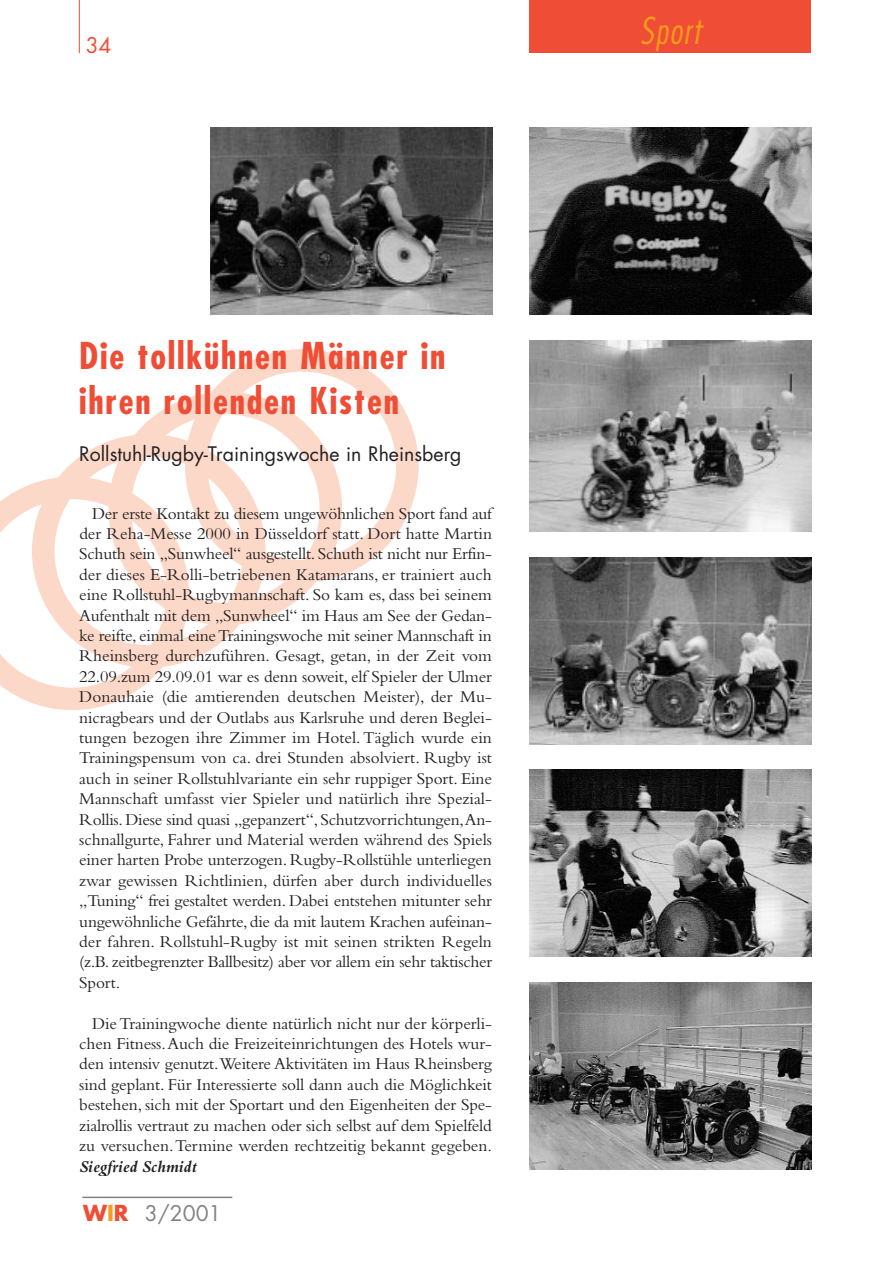
<style>
.page{position:relative;width:893px;height:1263px;background:#fff}
.page>*{position:absolute;margin:0;border:0;box-sizing:border-box;transform-origin:0 0}
.t1{font:700 condensed 36px/45px "Futura";letter-spacing:.05em;color:#ef4d35}
.t2{font:italic 300 condensed 36px "Futura";color:#f89c1c}
.t3{font:21px "Futura";color:#808285}
.t4{font:21px "Futura";color:#ef4d35}
.t5{font:19.5px "Futura";color:#231f20}
.t6{font:17.25px/20.4px "Bembo";letter-spacing:-.015em;color:#231f20;text-align:justify}
.t7{font:italic 700 17.25px "Bembo";color:#231f20}
.s1{font-weight:700;font-size:21.45px;color:#ef4d35}
.s2{font-weight:700;font-size:21.45px;color:#f89c1c}
</style>
<div class="page">
<svg style="left:0;top:484px;width:162px;height:226px"></svg>
<svg style="left:32px;top:441px;width:207px;height:227px"></svg>
<svg style="left:108px;top:399px;width:207px;height:226px"></svg>
<svg style="left:185px;top:349px;width:233px;height:234px"></svg>
<div style="left:529px;top:0;width:282px;height:53px;background:#ef4d35"></div>
<hr style="left:79px;top:0;width:1px;height:53px;background:#ef4d35">
<hr style="left:82px;top:1197px;width:150px;height:1px;background:#808285">
<img style="left:529px;top:128px;width:282px;height:187px">
<img style="left:529px;top:340px;width:282px;height:191px">
<img style="left:529px;top:557px;width:282px;height:187px">
<img style="left:529px;top:770px;width:282px;height:187px">
<img style="left:529px;top:982px;width:282px;height:187px">
<img style="left:210px;top:128px;width:282px;height:187px">
<p class="t4" style="left:86px;top:36px;width:27px">34</p>
<h1 class="t1" style="left:79px;top:336px;width:367px">Die tollkühnen Männer in ihren rollenden Kisten</h1>
<p class="t5" style="left:79px;top:445px;width:383px">Rollstuhl-Rugby-Trainingswoche in Rheinsberg</p>
<p class="t6" style="left:79px;top:504px;width:414px;text-indent:13px">Der erste Kontakt zu diesem ungewöhnlichen Sport fand auf der Reha-Messe 2000 in Düsseldorf statt. Dort hatte Martin Schuth sein „Sunwheel“ ausgestellt. Schuth ist nicht nur Erfin&shy;der dieses E-Rolli-betriebenen Katamarans, er trainiert auch eine Rollstuhl-Rugbymannschaft. So kam es, dass bei seinem Aufenthalt mit dem „Sunwheel“ im Haus am See der Gedan&shy;ke reifte, einmal eine Trainingswoche mit seiner Mannschaft in Rheinsberg durchzuführen. Gesagt, getan, in der Zeit vom 22.09.zum 29.09.01 war es denn soweit, elf Spieler der Ulmer Donauhaie (die amtierenden deutschen Meister), der Mu&shy;nicragbears und der Outlabs aus Karlsruhe und deren Beglei&shy;tungen bezogen ihre Zimmer im Hotel.Täglich wurde ein Trainingspensum von ca. drei Stunden absolviert. Rugby ist auch in seiner Rollstuhlvariante ein sehr ruppiger Sport. Eine Mannschaft umfasst vier Spieler und natürlich ihre Spezial-Rollis.Diese sind quasi „gepanzert“, Schutzvorrichtungen,An&shy;schnallgurte, Fahrer und Material werden während des Spiels einer harten Probe unterzogen. Rugby-Rollstühle unterliegen zwar gewissen Richtlinien, dürfen aber durch individuelles „Tuning“ frei gestaltet werden. Dabei entstehen mitunter sehr ungewöhnliche Gefährte, die da mit lautem Krachen aufeinan&shy;der fahren. Rollstuhl-Rugby ist mit seinen strikten Regeln (z.B. zeitbegrenzter Ballbesitz) aber vor allem ein sehr taktischer Sport.</p>
<p class="t6" style="left:79px;top:1014px;width:414px;text-indent:13px">Die Trainingwoche diente natürlich nicht nur der körperli&shy;chen Fitness.Auch die Freizeiteinrichtungen des Hotels wur&shy;den intensiv genutzt.Weitere Aktivitäten im Haus Rheinsberg sind geplant. Für Interessierte soll dann auch die Möglichkeit bestehen, sich mit der Sportart und den Eigenheiten der Spe&shy;zialrollis vertraut zu machen oder sich selbst auf dem Spielfeld zu versuchen.Termine werden rechtzeitig bekannt gegeben.</p>
<p class="t7" style="left:79px;top:1159px;width:119px">Siegfried Schmidt</p>
<p class="t3" style="left:83px;top:1204px;width:140px"><span class="s1">W</span><span class="s2">I</span><span class="s1">R</span> 3/2001</p>
<h1 class="t2" style="left:639px;top:14px;width:68px">Sport</h1>
</div>
